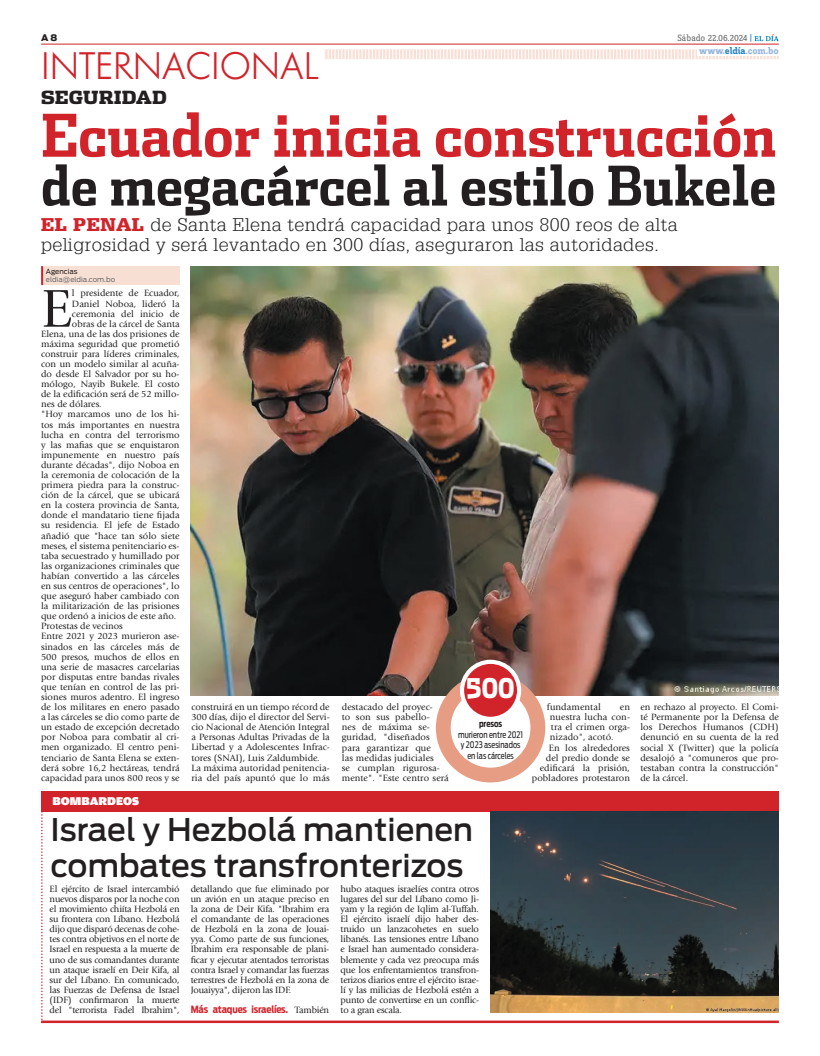
<style>
.page{position:relative;width:820px;height:1056px;background:#fff}
.page>*{position:absolute;margin:0;border:0;box-sizing:border-box;transform-origin:0 0}
.t1{font:700 58.7px "Dispatch Cond";color:#d1232a}
.t2{font:55.4px "Giovanni";color:#231f20}
.t3{font:700 54.5px "Dispatch Cond";color:#231f20}
.t4{font:35px "Cg Futura Maxi Lt";color:#d1232a}
.t5{font:500 31px/35.3px "Antenna";color:#231f20}
.t6{font:900 27px "Dispatch";color:#fff;scale:.8 1}
.t7{font:300 18px/20.2px "Glypha";letter-spacing:.02em;color:#231f20;scale:1.1 1}
.t8{font:900 18px "Dispatch";color:#231f20}
.t9{font:900 12px "Amplitude Wide";color:#fff}
.t10{font:700 10px "Antenna Cond";letter-spacing:-.02em;color:#d1232a}
.t11{font:700 10px "Zine Slab Dis";color:#95b5de}
.t12{font:9.5px/10.1px "Giovanni";color:#231f20;text-align:justify}
.t13{font:9.5px "Zine Slab Dis";letter-spacing:-.005em;color:#6c6d70}
.t14{font:9px/10.5px "Antenna Cond";color:#231f20;text-align:center;scale:.9 1}
.t15{font:900 9px "Antenna";color:#231f20}
.t16{font:7px/8px "Antenna";color:#6c6d70}
.s1{color:#2783c5}
.s2{font-weight:900;color:#d1232a}
.s3{color:#231f20}
.s4{font-weight:700}
.s5{font-family:"Giovanni";font-weight:400;font-size:9.5px;color:#231f20}
</style>
<div class="page">
<div style="left:41px;top:266px;width:138px;height:19px;background:#f8dfd3"></div>
<svg style="left:41px;top:266px;width:2px;height:19px"></svg>
<img style="left:191px;top:267px;width:587px;height:428px">
<div style="left:435px;top:673px;width:110px;height:109px;background:#e79c84;border-radius:50%"></div>
<div style="left:450px;top:688px;width:80px;height:80px;background:#fff;border-radius:50%"></div>
<div style="left:462px;top:662px;width:57px;height:57px;background:#d1232a;border-radius:50%"></div>
<div style="left:460px;top:660px;width:61px;height:61px;border:4px solid #fff;border-radius:50%"></div>
<div style="left:41px;top:791px;width:737px;height:20px;background:#d1232a"></div>
<img style="left:490px;top:811px;width:288px;height:201px">
<hr style="left:41px;top:1020px;width:737px;height:3px;background:#d1232a">
<svg style="left:41px;top:811px;width:2px;height:211px"></svg>
<svg style="left:324px;top:49px;width:454px;height:10px"></svg>
<hr style="left:41px;top:44px;width:737px;height:1px;background:#d1232a">
<div style="left:696px;top:46px;width:82px;height:9px;background:#fff"></div>
<svg style="left:754px;top:34px;width:24px;height:7px"></svg>
<p class="t15" style="left:41px;top:33px;width:18px">A 8</p>
<p class="t4" style="left:41px;top:45px;width:279px">INTERNACI ONAL</p>
<p class="t8" style="left:41px;top:85px;width:127px">SEGURIDAD</p>
<p class="t13" style="left:677px;top:34px;width:76px">Sábado 22.06.2024 <span class="s1">|</span></p>
<p class="t11" style="left:699px;top:45px;width:81px">www.<span class="s1">eldía</span>.com.bo</p>
<p class="t1" style="left:41px;top:98px;width:736px">Ecuador inicia construcción</p>
<p class="t3" style="left:41px;top:152px;width:736px">de megacárcel al estilo Bukele</p>
<p class="t7" style="left:41px;top:214px;width:580px"><span class="s2">EL PENAL</span> de Santa Elena tendrá capacidad para unos 800 reos de alta peligrosidad y será levantado en 300 días, aseguraron las autoridades.</p>
<p class="t16" style="left:46px;top:268px;width:71px"><span class="s3">Agencias </span>eldia@eldia.com.bo</p>
<p class="t2" style="left:41px;top:277px;width:32px">E</p>
<p class="t12" style="left:72px;top:288px;width:109px">l presidente de Ecuador,</p>
<p class="t12" style="left:72px;top:298px;width:109px">Daniel Noboa, lideró la</p>
<p class="t12" style="left:72px;top:309px;width:109px">ceremonia del inicio de</p>
<p class="t12" style="left:72px;top:319px;width:109px">obras de la cárcel de Santa</p>
<p class="t12" style="left:41px;top:329px;width:140px">Elena, una de las dos prisiones de</p>
<p class="t12" style="left:41px;top:339px;width:140px">máxima seguridad que prometió</p>
<p class="t12" style="left:41px;top:349px;width:140px">construir para líderes criminales,</p>
<p class="t12" style="left:41px;top:359px;width:140px">con un modelo similar al acuña-</p>
<p class="t12" style="left:41px;top:369px;width:140px">do desde El Salvador por su ho-</p>
<p class="t12" style="left:41px;top:379px;width:140px">mólogo, Nayib Bukele. El costo</p>
<p class="t12" style="left:41px;top:389px;width:140px">de la edificación será de 52 millo-</p>
<p class="t12" style="left:41px;top:399px;width:62px">nes de dólares.</p>
<p class="t12" style="left:41px;top:409px;width:140px">"Hoy marcamos uno de los hi-</p>
<p class="t12" style="left:41px;top:419px;width:140px">tos más importantes en nuestra</p>
<p class="t12" style="left:41px;top:430px;width:140px">lucha en contra del terrorismo</p>
<p class="t12" style="left:41px;top:440px;width:140px">y las mafias que se enquistaron</p>
<p class="t12" style="left:41px;top:450px;width:140px">impunemente en nuestro país</p>
<p class="t12" style="left:41px;top:460px;width:140px">durante décadas", dijo Noboa en</p>
<p class="t12" style="left:41px;top:470px;width:140px">la ceremonia de colocación de la</p>
<p class="t12" style="left:41px;top:480px;width:140px">primera piedra para la construc-</p>
<p class="t12" style="left:41px;top:490px;width:140px">ción de la cárcel, que se ubicará</p>
<p class="t12" style="left:41px;top:500px;width:140px">en la costera provincia de Santa,</p>
<p class="t12" style="left:41px;top:510px;width:140px">donde el mandatario tiene fijada</p>
<p class="t12" style="left:41px;top:520px;width:140px">su residencia. El jefe de Estado</p>
<p class="t12" style="left:41px;top:530px;width:140px">añadió que "hace tan sólo siete</p>
<p class="t12" style="left:41px;top:541px;width:140px">meses, el sistema penitenciario es-</p>
<p class="t12" style="left:41px;top:551px;width:140px">taba secuestrado y humillado por</p>
<p class="t12" style="left:41px;top:561px;width:140px">las organizaciones criminales que</p>
<p class="t12" style="left:41px;top:571px;width:140px">habían convertido a las cárceles</p>
<p class="t12" style="left:41px;top:581px;width:140px">en sus centros de operaciones", lo</p>
<p class="t12" style="left:41px;top:591px;width:140px">que aseguró haber cambiado con</p>
<p class="t12" style="left:41px;top:601px;width:140px">la militarización de las prisiones</p>
<p class="t12" style="left:41px;top:611px;width:137px">que ordenó a inicios de este año.</p>
<p class="t12" style="left:41px;top:621px;width:83px">Protestas de vecinos</p>
<p class="t12" style="left:41px;top:631px;width:140px">Entre 2021 y 2023 murieron ase-</p>
<p class="t12" style="left:41px;top:641px;width:140px">sinados en las cárceles más de</p>
<p class="t12" style="left:41px;top:652px;width:140px">500 presos, muchos de ellos en</p>
<p class="t12" style="left:41px;top:662px;width:140px">una serie de masacres carcelarias</p>
<p class="t12" style="left:41px;top:672px;width:140px">por disputas entre bandas rivales</p>
<p class="t12" style="left:41px;top:682px;width:140px">que tenían en control de las pri-</p>
<p class="t12" style="left:41px;top:692px;width:140px">siones muros adentro. El ingreso</p>
<p class="t12" style="left:41px;top:702px;width:140px">de los militares en enero pasado</p>
<p class="t12" style="left:41px;top:712px;width:140px">a las cárceles se dio como parte de</p>
<p class="t12" style="left:41px;top:722px;width:140px">un estado de excepción decretado</p>
<p class="t12" style="left:41px;top:732px;width:140px">por Noboa para combatir al cri-</p>
<p class="t12" style="left:41px;top:742px;width:140px">men organizado. El centro peni-</p>
<p class="t12" style="left:41px;top:752px;width:140px">tenciario de Santa Elena se exten-</p>
<p class="t12" style="left:41px;top:763px;width:140px">derá sobre 16,2 hectáreas, tendrá</p>
<p class="t12" style="left:41px;top:773px;width:140px">capacidad para unos 800 reos y se</p>
<p class="t9" style="left:52px;top:794px;width:88px">BOMBARDEOS</p>
<p class="t6" style="left:466px;top:668px;width:62px">500</p>
<p class="t14" style="left:458px;top:719px;width:74px"><span class="s4">presos<br></span>murieron entre 2021 y 2023 asesinados en las cárceles</p>
<p class="t12" style="left:191px;top:702px;width:140px;text-align:left">construirá en un tiempo récord de 300 días, dijo el director del Servi&shy;cio Nacional de Atención Integral a Personas Adultas Privadas de la Libertad y a Adolescentes Infrac&shy;tores (SNAI), Luis Zaldumbide.<br>La máxima autoridad penitencia&shy;ria del país apuntó que lo más</p>
<p class="t12" style="left:546px;top:702px;width:55px">fundamental</p>
<p class="t12" style="left:619px;top:702px;width:12px">en</p>
<p class="t12" style="left:341px;top:702px;width:109px;text-align:left">destacado del proyec-<br>to son sus pabello-<br>nes de máxima se&shy;guridad, "diseñados para garantizar que<br>las medidas judiciales<br>se cumplan rigurosa&shy;mente". "Este centro será</p>
<p class="t12" style="left:549px;top:712px;width:81px">nuestra lucha con-</p>
<p class="t12" style="left:550px;top:722px;width:81px">tra el crimen orga-</p>
<p class="t12" style="left:549px;top:732px;width:65px">nizado", acotó.</p>
<p class="t12" style="left:548px;top:742px;width:83px">En los alrededores</p>
<p class="t12" style="left:545px;top:753px;width:86px">del predio donde se</p>
<p class="t12" style="left:539px;top:763px;width:92px">edificará la prisión,</p>
<p class="t12" style="left:531px;top:773px;width:100px">pobladores protestaron</p>
<p class="t5" style="left:50px;top:813px;width:424px">Israel y Hezbolá mantienen combates transfronterizos</p>
<p class="t12" style="left:50px;top:884px;width:131px">El ejército de Israel intercambió nuevos disparos por la noche con el movimiento chiíta Hezbolá en su frontera con Líbano. Hezbolá dijo que disparó decenas de cohe&shy;tes contra objetivos en el norte de Israel en respuesta a la muerte de uno de sus comandantes durante un ataque israelí en Deir Kifa, al sur del Líbano. En comunicado, las Fuerzas de Defensa de Israel (IDF) confirmaron la muerte del "terrorista Fadel Ibrahim",</p>
<p class="t12" style="left:191px;top:884px;width:140px">detallando que fue eliminado por un avión en un ataque preciso en la zona de Deir Kifa. "Ibrahim era el comandante de las operaciones de Hezbolá en la zona de Jouai&shy;yya. Como parte de sus funciones, Ibrahim era responsable de plani&shy;ficar y ejecutar atentados terroristas contra Israel y comandar las fuerzas terrestres de Hezbolá en la zona de Jouaiyya", dijeron las IDF.</p>
<p class="t10" style="left:191px;top:1003px;width:140px">Más ataques israelíes. <span class="s5">También</span></p>
<p class="t12" style="left:340px;top:884px;width:140px">hubo ataques israelíes contra otros lugares del sur del Líbano como Ji&shy;yam y la región de Iqlim al-Tuffah.<br>El ejército israelí dijo haber des&shy;truido un lanzacohetes en suelo libanés. Las tensiones entre Líbano e Israel han aumentado considera&shy;blemente y cada vez preocupa más que los enfrentamientos transfron&shy;terizos diarios entre el ejército israe&shy;lí y las milicias de Hezbolá estén a punto de convertirse en un conflic&shy;to a gran escala.</p>
<p class="t12" style="left:640px;top:702px;width:140px">en rechazo al proyecto. El Comi&shy;té Permanente por la Defensa de los Derechos Humanos (CDH) denunció en su cuenta de la red social X (Twitter) que la policía desalojó a "comuneros que pro&shy;testaban contra la construcción" de la cárcel.</p>
</div>
